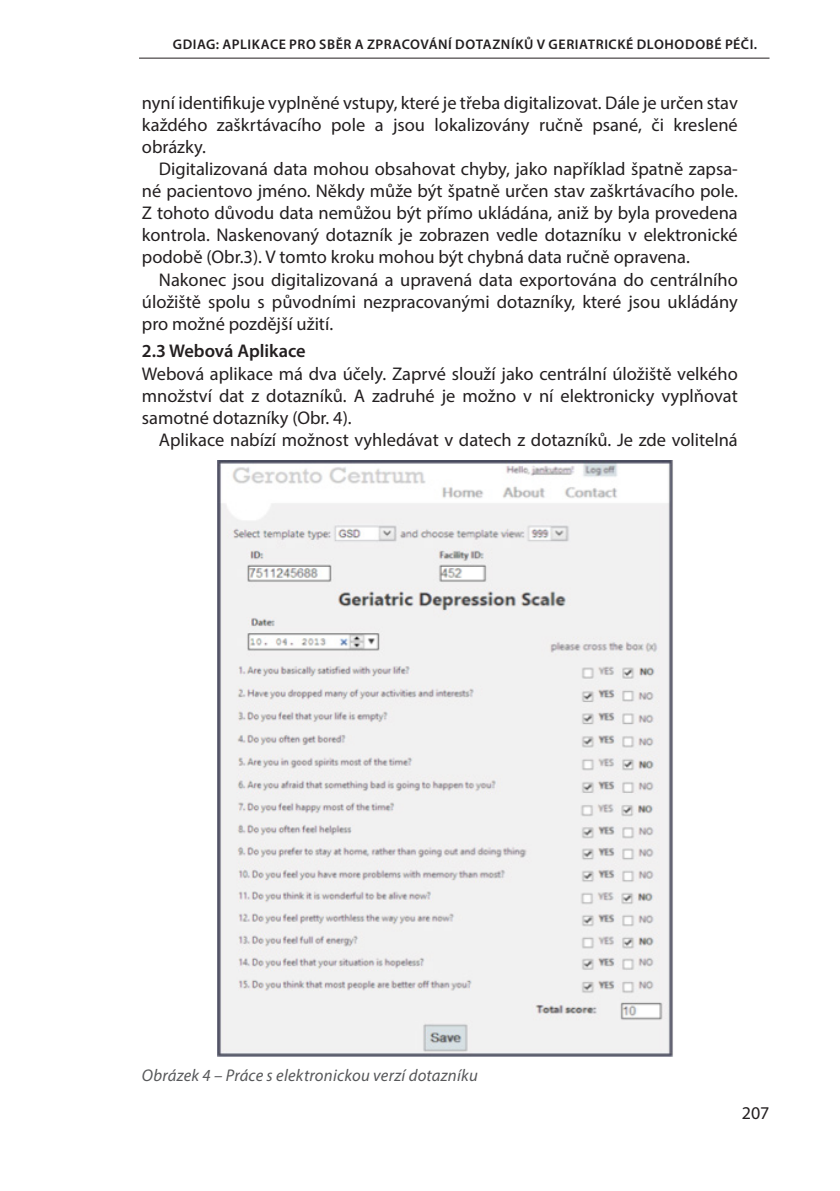
<style>
.page{position:relative;width:840px;height:1191px;background:#fff}
.page>*{position:absolute;margin:0;border:0;box-sizing:border-box;transform-origin:0 0}
.zakladni{font:18.4px/22px "Myriad Pro";color:#231f20;text-align:justify}
.prvni_odstavec{font:18.4px/22px "Myriad Pro";color:#231f20;text-align:justify}
.zvyraznění{font:600 18.4px "Myriad Pro";color:#231f20}
.t1{font:18px "Myriad Pro";color:#231f20}
.t2{font:italic 17px "Myriad Pro";letter-spacing:.015em;color:#57585a}
.t3{font:600 14px "Myriad Pro";letter-spacing:.04em;color:#231f20}
</style>
<div class="page">
<hr style="left:139px;top:58px;width:630px;height:1px;background:#231f20">
<img style="left:217px;top:461px;width:455px;height:595px">
<p class="t3" style="left:173px;top:36px;width:585px">GDIAG: APLIKACE PRO SBĚR A ZPRACOVÁNÍ DOTAZNÍKŮ V GERIATRICKÉ DLOHODOBÉ PÉČI.</p>
<p class="zakladni" style="left:142px;top:91px;width:597px">nyní identifikuje vyplněné vstupy, které je třeba digitalizovat. Dále je určen stav každého zaškrtávacího pole a jsou lokalizovány ručně psané, či kreslené obrázky.</p>
<p class="zakladni" style="left:142px;top:158px;width:597px;text-indent:17px">Digitalizovaná data mohou obsahovat chyby, jako například špatně zapsa&shy;né pacientovo jméno. Někdy může být špatně určen stav zaškrtávacího pole.<br>Z tohoto důvodu data nemůžou být přímo ukládána, aniž by byla provedena kontrola. Naskenovaný dotazník je zobrazen vedle dotazníku v elektronické podobě (Obr.3). V tomto kroku mohou být chybná data ručně opravena.</p>
<p class="zakladni" style="left:142px;top:268px;width:597px;text-indent:17px">Nakonec jsou digitalizovaná a upravená data exportována do centrálního úložiště spolu s původními nezpracovanými dotazníky, které jsou ukládány pro možné pozdější užití.</p>
<p class="zvyraznění" style="left:142px;top:339px;width:165px">2.3 Webová Aplikace</p>
<p class="prvni_odstavec" style="left:142px;top:362px;width:597px">Webová aplikace má dva účely. Zaprvé slouží jako centrální úložiště velkého množství dat z dotazníků. A zadruhé je možno v ní elektronicky vyplňovat samotné dotazníky (Obr. 4).</p>
<p class="zakladni" style="left:159px;top:428px;width:580px">Aplikace nabízí možnost vyhledávat v datech z dotazníků. Je zde volitelná</p>
<p class="t2" style="left:142px;top:1064px;width:337px">Obrázek 4 – Práce s elektronickou verzí dotazníku</p>
<p class="t1" style="left:741px;top:1102px;width:29px">207</p>
</div>
